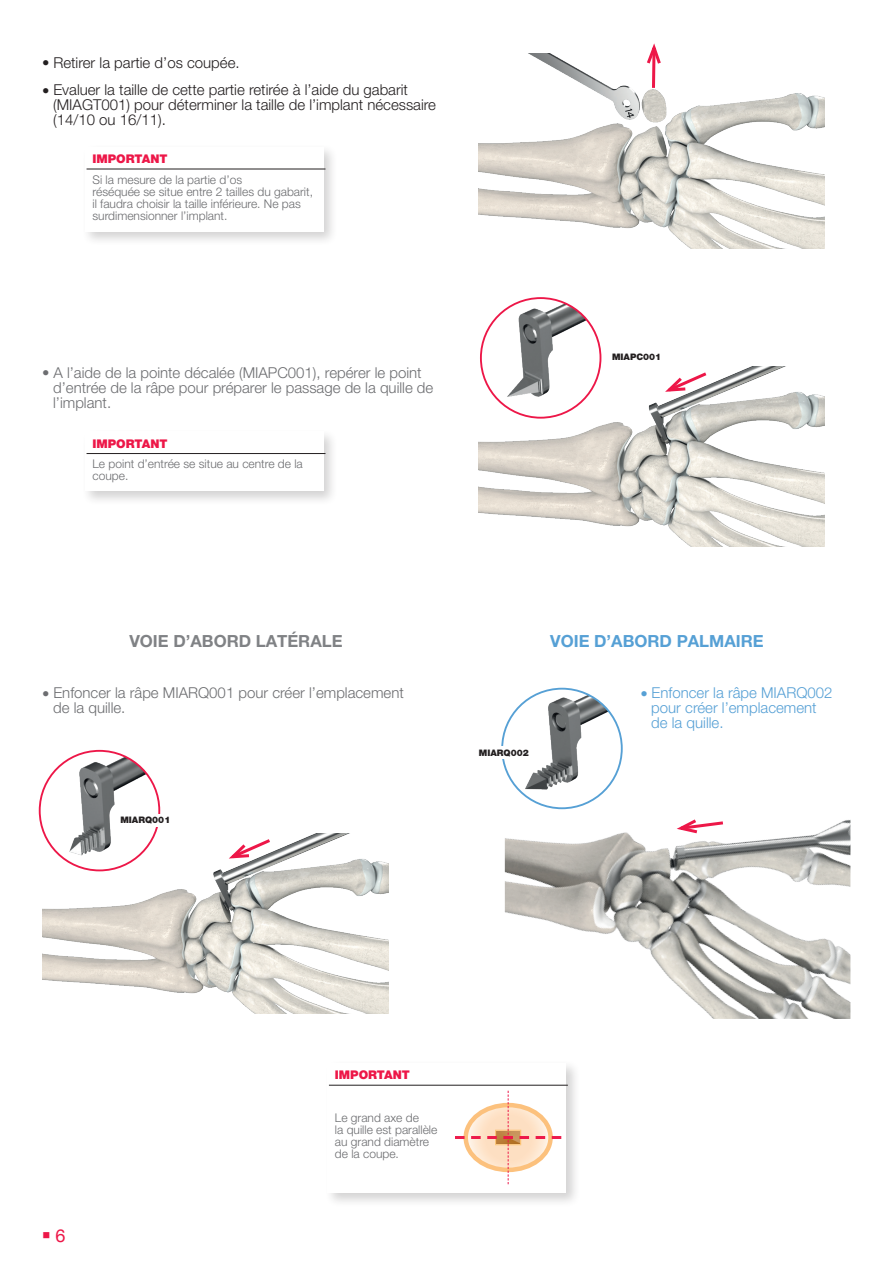
<style>
.page{position:relative;width:893px;height:1263px;background:#fff}
.page>*{position:absolute;margin:0;border:0;box-sizing:border-box;transform-origin:0 0}
.t1{font:18px "Helvetica Neue";color:#ed1748}
.t2{font:700 16.8px "Helvetica Neue LT Pro";color:#808285}
.t3{font:700 16.8px "Helvetica Neue LT Pro";color:#56a0d5}
.Body_tableau{font:300 15px/15px "Helvetica Neue LT Pro";color:#6c6d70}
.Body_tableau-2{font:300 15px/15px "Helvetica Neue LT Pro";color:#231f20}
.Body_tableau-3{font:300 15px/15px "Helvetica Neue LT Pro";color:#56a0d5}
.t4{font:300 12px/12px "Helvetica Neue LT Pro";color:#6c6d70}
.t5{font:900 12px "Helvetica Neue LT Pro";color:#ed1748}
.t6{font:900 9px "Helvetica Neue LT Pro";color:#231f20}
</style>
<div class="page">
<img style="left:479px;top:367px;width:345px;height:180px">
<img style="left:43px;top:834px;width:345px;height:180px">
<img style="left:505px;top:784px;width:345px;height:235px">
<img style="left:499px;top:298px;width:101px;height:104px">
<div style="left:480px;top:297px;width:121px;height:122px;border:2px solid #ed1748;border-radius:50%"></div>
<img style="left:518px;top:689px;width:104px;height:107px">
<img style="left:60px;top:751px;width:99px;height:116px">
<div style="left:82px;top:428px;width:257px;height:78px;background:#231f20;opacity:.2"></div>
<div style="left:85px;top:431px;width:238px;height:60px;background:#fff"></div>
<hr style="left:87px;top:453px;width:238px;height:1px;background:#231f20">
<div style="left:324px;top:1060px;width:257px;height:148px;background:#231f20;opacity:.2"></div>
<div style="left:327px;top:1063px;width:239px;height:130px;background:#fff"></div>
<hr style="left:329px;top:1085px;width:239px;height:1px;background:#231f20">
<svg style="left:455px;top:1091px;width:106px;height:93px"></svg>
<svg style="left:661px;top:370px;width:49px;height:24px"></svg>
<svg style="left:225px;top:836px;width:48px;height:25px"></svg>
<svg style="left:672px;top:817px;width:54px;height:18px"></svg>
<img style="left:479px;top:54px;width:345px;height:194px">
<div style="left:82px;top:144px;width:257px;height:103px;background:#231f20;opacity:.2"></div>
<div style="left:85px;top:147px;width:238px;height:85px;background:#fff"></div>
<hr style="left:87px;top:169px;width:238px;height:1px;background:#231f20">
<svg style="left:644px;top:43px;width:19px;height:48px"></svg>
<div style="left:479px;top:746px;width:65px;height:13px;background:#fff"></div>
<div style="left:120px;top:814px;width:66px;height:13px;background:#fff"></div>
<p class="Body_tableau-2" style="left:43px;top:54px;width:199px">● Retirer la partie d’os coupée.</p>
<p class="Body_tableau-2" style="left:53px;top:82px;width:384px;text-indent:-11px">● Evaluer la taille de cette partie retirée à l’aide du gabarit (MIAGT001) pour déterminer la taille de l’implant nécessaire (14/10 ou 16/11).</p>
<p class="t5" style="left:93px;top:152px;width:76px">IMPORTANT</p>
<p class="t4" style="left:93px;top:173px;width:151px">Si la mesure de la partie d’os</p>
<p class="t4" style="left:93px;top:185px;width:222px">réséquée se situe entre 2 tailles du gabarit, il faudra choisir la taille inférieure. Ne pas surdimensionner l’implant.</p>
<p class="Body_tableau" style="left:53px;top:364px;width:382px;text-indent:-11px">● A l’aide de la pointe décalée (MIAPC001), repérer le point d’entrée de la râpe pour préparer le passage de la quille de l’implant.</p>
<p class="t5" style="left:93px;top:436px;width:76px">IMPORTANT</p>
<p class="t4" style="left:93px;top:458px;width:212px">Le point d’entrée se situe au centre de la coupe.</p>
<p class="t6" style="left:612px;top:351px;width:51px">MIAPC001</p>
<p class="t2" style="left:129px;top:630px;width:215px">VOIE D’ABORD LATÉRALE</p>
<p class="t3" style="left:550px;top:630px;width:215px">VOIE D’ABORD PALMAIRE</p>
<p class="Body_tableau" style="left:53px;top:685px;width:352px;text-indent:-11px">● Enfoncer la râpe MIARQ001 pour créer l’emplacement de la quille.</p>
<p class="Body_tableau-3" style="left:651px;top:685px;width:183px;text-indent:-11px">● Enfoncer la râpe MIARQ002 pour créer l’emplacement de la quille.</p>
<p class="t6" style="left:120px;top:815px;width:51px">MIARQ001</p>
<h1 class="t1" style="left:43px;top:1225px;width:24px">■ 6</h1>
<p class="t6" style="left:479px;top:747px;width:51px">MIARQ002</p>
<p class="t5" style="left:335px;top:1068px;width:76px">IMPORTANT</p>
<p class="t4" style="left:335px;top:1111px;width:104px">Le grand axe de<br>la quille est parallèle au grand diamètre de la coupe.</p>
</div>
